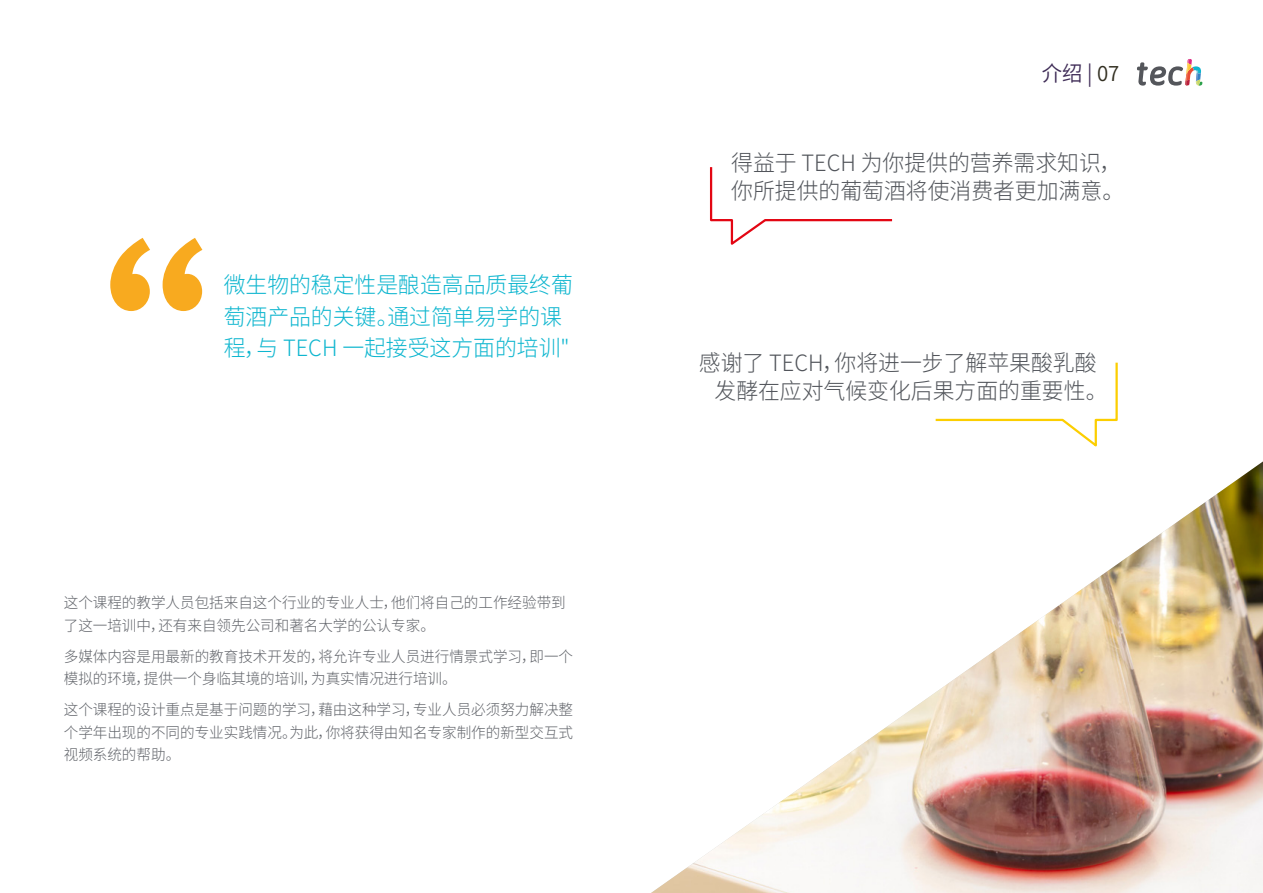
<style>
.page{position:relative;width:1263px;height:893px;background:#fff}
.page>*{position:absolute;margin:0;border:0;box-sizing:border-box;transform-origin:0 0}
.t1{font:300 22.5px/28.5px "Source Han Sans CN";color:#52555b}
.t2{font:300 22.5px/31.5px "Source Han Sans CN";color:#0fb6cf}
.t3{font:21px "Source Han Sans CN";color:#3e2b56}
.t4{font:300 15px/22.5px "Source Han Sans CN";color:#61646a}
.s1{color:#312e20}
</style>
<div class="page">
<img style="left:651px;top:461px;width:612px;height:432px">
<svg style="left:935px;top:362px;width:183px;height:85px"></svg>
<svg style="left:710px;top:167px;width:183px;height:78px"></svg>
<svg style="left:110px;top:238px;width:92px;height:73px"></svg>
<svg style="left:1137px;top:59px;width:65px;height:27px"></svg>
<h1 class="t2" style="left:224px;top:270px;width:351px">微生物的稳定性是酿造高品质最终葡萄酒产品的关键。通过简单易学的课程，与 TECH 一起接受这方面的培训"</h1>
<p class="t4" style="left:64px;top:592px;width:503px">这个课程的教学人员包括来自这个行业的专业人士，他们将自己的工作经验带到了这一培训中，还有来自领先公司和著名大学的公认专家。</p>
<p class="t4" style="left:64px;top:645px;width:511px">多媒体内容是用最新的教育技术开发的，将允许专业人员进行情景式学习，即一个模拟的环境，提供一个身临其境的培训，为真实情况进行培训。</p>
<p class="t4" style="left:64px;top:699px;width:511px;text-align:justify">这个课程的设计重点是基于问题的学习，藉由这种学习，专业人员必须努力解决整个学年出现的不同的专业实践情况。为此，你将获得由知名专家制作的新型交互式视频系统的帮助。</p>
<h2 class="t3" style="left:1042px;top:61px;width:79px">介绍 | <span class="s1">07</span></h2>
<h1 class="t1" style="left:731px;top:149px;width:395px">得益于 TECH 为你提供的营养需求知识，你所提供的葡萄酒将使消费者更加满意。</h1>
<h1 class="t1" style="left:714px;top:349px;width:395px;text-indent:-16px">感谢了 TECH，你将进一步了解苹果酸乳酸发酵在应对气候变化后果方面的重要性。</h1>
</div>
